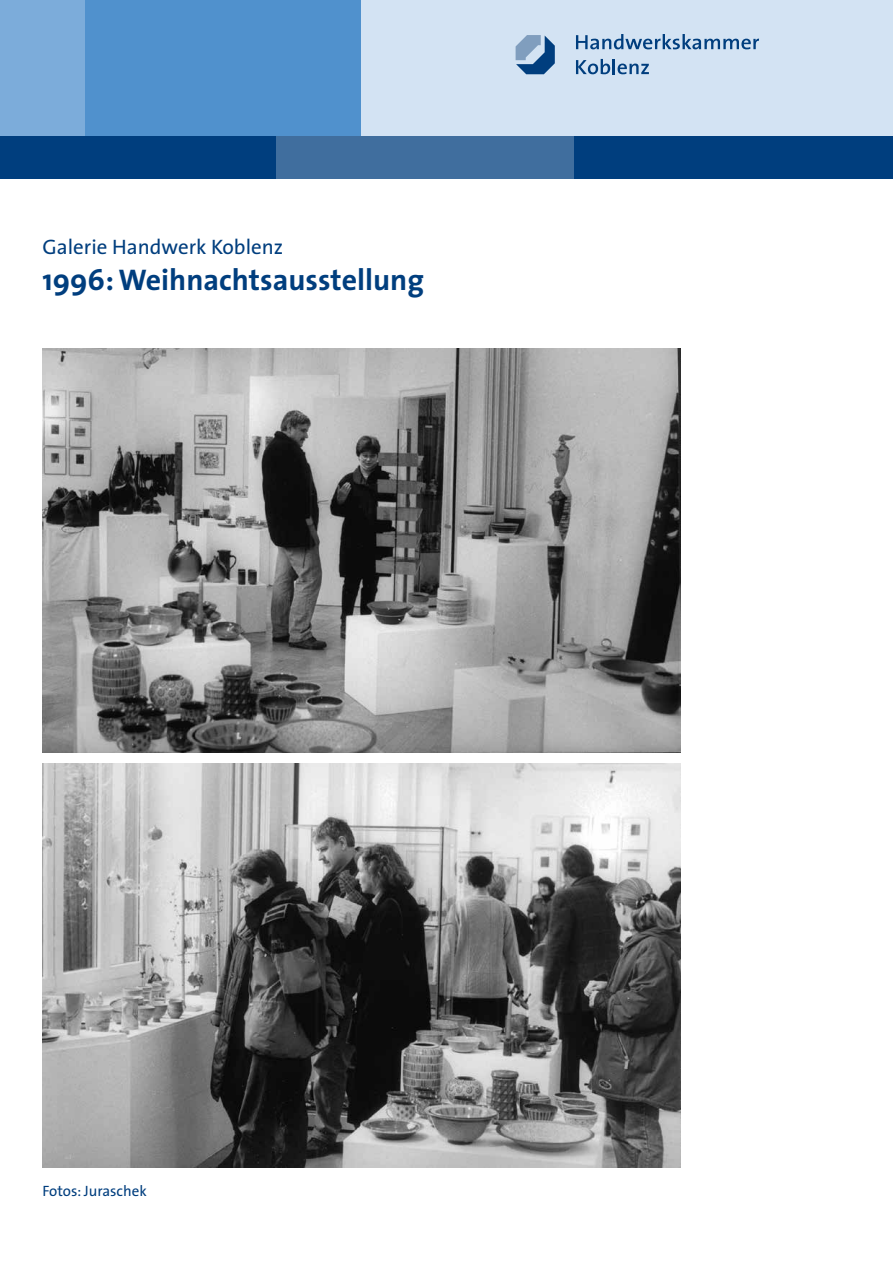
<style>
.page{position:relative;width:893px;height:1263px;background:#fff}
.page>*{position:absolute;margin:0;border:0;box-sizing:border-box;transform-origin:0 0}
.t1{font:700 30px "The Sans";color:#003e7e}
.t2{font:21px "The Sans";color:#003e7e}
.t3{font:15px "The Sans";color:#003e7e}
</style>
<div class="page">
<div style="left:0;top:0;width:85px;height:136px;background:#7cacda"></div>
<div style="left:85px;top:0;width:340px;height:136px;background:#5091cd"></div>
<div style="left:574px;top:136px;width:319px;height:43px;background:#003e7e"></div>
<div style="left:0;top:136px;width:276px;height:43px;background:#003e7e"></div>
<div style="left:276px;top:136px;width:298px;height:43px;background:#406e9e"></div>
<div style="left:361px;top:0;width:532px;height:136px;background:#d3e3f3"></div>
<svg style="left:576px;top:34px;width:183px;height:15px"></svg>
<svg style="left:576px;top:59px;width:73px;height:15px"></svg>
<svg style="left:516px;top:35px;width:39px;height:39px"></svg>
<img style="left:43px;top:763px;width:637px;height:404px">
<img style="left:43px;top:349px;width:637px;height:404px">
<p class="t2" style="left:43px;top:233px;width:242px">Galerie Handwerk Koblenz</p>
<p class="t1" style="left:43px;top:261px;width:383px">1996: Weihnachtsausstellung</p>
<p class="t3" style="left:43px;top:1181px;width:106px">Fotos: Juraschek</p>
</div>
